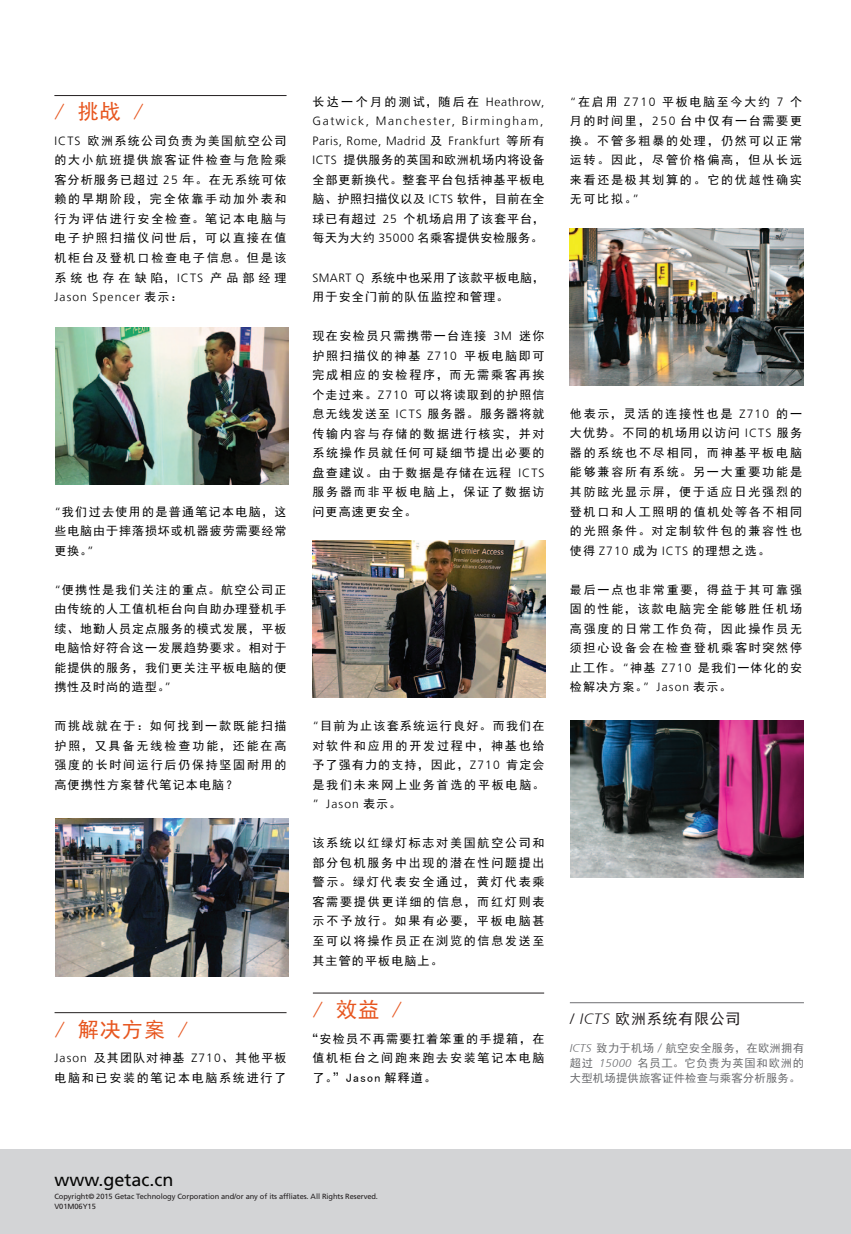
<style>
.page{position:relative;width:851px;height:1234px;background:#fff}
.page>*{position:absolute;margin:0;border:0;box-sizing:border-box;transform-origin:0 0}
.t1{font:21px "Sim Hei";letter-spacing:.05em;color:#e7561f}
.t2{font:18px "Frutiger";color:#050504}
.t3{font:15px "Sim Hei";letter-spacing:.05em;color:#231f20}
.t4{font:12px/19.5px "Sim Hei";letter-spacing:.145em;color:#030303;text-align:justify}
.t5{font:300 12px/19.5px "Frutiger";letter-spacing:.135em;color:#030303}
.t6{font:12px/19.5px "Sim Hei";letter-spacing:.095em;color:#030303}
.t7{font:300 12px "Frutiger";letter-spacing:.095em;color:#030303}
.t8{font:12px "Sim Hei";letter-spacing:.2em;color:#030303}
.t9{font:11.25px/15px "Sim Hei";letter-spacing:.025em;color:#6c6d70;text-align:justify}
.t10{font:7.5px/10.5px "Frutiger";letter-spacing:-.01em;color:#231f20}
.s1{font-family:"Frutiger";font-weight:300}
.s2{font-family:"Sim Hei";font-weight:400}
.s3{font-family:"Frutiger 46";font-weight:300;font-style:italic}
</style>
<div class="page">
<hr style="left:569px;top:1002px;width:234px;height:1px;background:#6d6e71">
<img style="left:55px;top:327px;width:233px;height:157px">
<img style="left:55px;top:818px;width:234px;height:158px">
<img style="left:312px;top:540px;width:233px;height:157px">
<img style="left:570px;top:720px;width:233px;height:157px">
<hr style="left:54px;top:95px;width:232px;height:1px;background:#231f20">
<hr style="left:55px;top:1012px;width:231px;height:1px;background:#231f20">
<hr style="left:313px;top:992px;width:231px;height:1px;background:#231f20">
<div style="left:0;top:1148px;width:850px;height:85px;background:#d3d4d6"></div>
<img style="left:569px;top:228px;width:234px;height:157px">
<h1 class="t1" style="left:55px;top:101px;width:91px">/ 挑战 /</h1>
<p class="t4" style="left:54px;top:131px;width:234px"><span class="s1">ICTS</span> 欧洲系统公司负责为美国航空公司的大小航班提供旅客证件检查与危险乘客分析服务已超过 <span class="s1">25</span> 年。在无系统可依赖的早期阶段，完全依靠手动加外表和行为评估进行安全检查。笔记本电脑与电子护照扫描仪问世后，可以直接在值机柜台及登机口检查电子信息。但是该系统也存在缺陷，<span class="s1">ICTS</span> 产品部经理</p>
<p class="t7" style="left:54px;top:290px;width:130px">Jason Spencer <span class="s2">表示：</span></p>
<p class="t4" style="left:54px;top:501px;width:234px"><span class="s1">“</span>我们过去使用的是普通笔记本电脑，这些电脑由于摔落损坏或机器疲劳需要经常更换。<span class="s1">”</span></p>
<p class="t4" style="left:54px;top:579px;width:234px"><span class="s1">“</span>便携性是我们关注的重点。航空公司正由传统的人工值机柜台向自助办理登机手续、地勤人员定点服务的模式发展，平板电脑恰好符合这一发展趋势要求。相对于能提供的服务，我们更关注平板电脑的便携性及时尚的造型。<span class="s1">”</span></p>
<p class="t4" style="left:54px;top:716px;width:234px">而挑战就在于：如何找到一款既能扫描护照，又具备无线检查功能，还能在高强度的长时间运行后仍保持坚固耐用的高便携性方案替代笔记本电脑？</p>
<h1 class="t1" style="left:55px;top:1018px;width:135px">/ 解决方案 /</h1>
<p class="t4" style="left:54px;top:1047px;width:233px"><span class="s1">Jason</span> 及其团队对神基 <span class="s1">Z710</span>、其他平板电脑和已安装的笔记本电脑系统进行了</p>
<p class="t8" style="left:312px;top:95px;width:233px">长达一个月的测试，随后在 <span class="s1">Heathrow,</span></p>
<p class="t5" style="left:312px;top:112px;width:233px">Gatwick, Manchester, Birmingham,<br>Paris, Rome, Madrid <span class="s2">及</span> Frankfurt <span class="s2">等所有</span></p>
<p class="t4" style="left:312px;top:150px;width:233px"><span class="s1">ICTS</span> 提供服务的英国和欧洲机场内将设备全部更新换代。整套平台包括神基平板电脑、护照扫描仪以及 <span class="s1">ICTS</span> 软件，目前在全球已有超过 <span class="s1">25</span> 个机场启用了该套平台，每天为大约 <span class="s1">35000</span> 名乘客提供安检服务。</p>
<p class="t6" style="left:312px;top:267px;width:234px"><span class="s1">SMART Q</span> 系统中也采用了该款平板电脑，用于安全门前的队伍监控和管理。</p>
<p class="t4" style="left:312px;top:326px;width:234px">现在安检员只需携带一台连接 <span class="s1">3M</span> 迷你护照扫描仪的神基 <span class="s1">Z710</span> 平板电脑即可完成相应的安检程序，而无需乘客再挨个走过来。<span class="s1">Z710</span> 可以将读取到的护照信息无线发送至 <span class="s1">ICTS</span> 服务器。服务器将就传输内容与存储的数据进行核实，并对系统操作员就任何可疑细节提出必要的盘查建议。由于数据是存储在远程 <span class="s1">ICTS</span>服务器而非平板电脑上，保证了数据访问更高速更安全。</p>
<p class="t4" style="left:312px;top:716px;width:234px"><span class="s1">“</span>目前为止该套系统运行良好。而我们在对软件和应用的开发过程中，神基也给予了强有力的支持，因此，<span class="s1">Z710</span> 肯定会是我们未来网上业务首选的平板电脑。</p>
<p class="t7" style="left:312px;top:797px;width:90px">” Jason <span class="s2">表示。</span></p>
<p class="t4" style="left:312px;top:833px;width:234px">该系统以红绿灯标志对美国航空公司和部分包机服务中出现的潜在性问题提出警示。绿灯代表安全通过，黄灯代表乘客需要提供更详细的信息，而红灯则表示不予放行。如果有必要，平板电脑甚至可以将操作员正在浏览的信息发送至其主管的平板电脑上。</p>
<h1 class="t1" style="left:313px;top:998px;width:91px">/ 效益 /</h1>
<p class="t4" style="left:312px;top:1028px;width:234px;text-indent:-6px">“安检员不再需要扛着笨重的手提箱，在值机柜台之间跑来跑去安装笔记本电脑了。”Jason 解释道。</p>
<p class="t4" style="left:569px;top:92px;width:234px"><span class="s1">“</span>在启用 <span class="s1">Z710</span> 平板电脑至今大约 <span class="s1">7</span> 个月的时间里，<span class="s1">250</span> 台中仅有一台需要更换。不管多粗暴的处理，仍然可以正常运转。因此，尽管价格偏高，但从长远来看还是极其划算的。它的优越性确实无可比拟。<span class="s1">”</span></p>
<p class="t4" style="left:569px;top:404px;width:234px">他表示，灵活的连接性也是 <span class="s1">Z710</span> 的一大优势。不同的机场用以访问 <span class="s1">ICTS</span> 服务器的系统也不尽相同，而神基平板电脑能够兼容所有系统。另一大重要功能是其防眩光显示屏，便于适应日光强烈的登机口和人工照明的值机处等各不相同的光照条件。对定制软件包的兼容性也使得 <span class="s1">Z710</span> 成为 <span class="s1">ICTS</span> 的理想之选。</p>
<p class="t4" style="left:569px;top:579px;width:234px">最后一点也非常重要，得益于其可靠强固的性能，该款电脑完全能够胜任机场高强度的日常工作负荷，因此操作员无须担心设备会在检查登机乘客时突然停止工作。<span class="s1">“</span>神基 <span class="s1">Z710</span> 是我们一体化的安检解决方案。<span class="s1">” Jason</span> 表示。</p>
<p class="t3" style="left:570px;top:1010px;width:172px"><span class="s3">/ ICTS</span> 欧洲系统有限公司</p>
<p class="t9" style="left:569px;top:1040px;width:235px"><span class="s3">ICTS</span> 致力于机场／航空安全服务，在欧洲拥有超过 <span class="s3">15000</span> 名员工。它负责为英国和欧洲的大型机场提供旅客证件检查与乘客分析服务。</p>
<h2 class="t2" style="left:54px;top:1168px;width:120px">www.getac.cn</h2>
<p class="t10" style="left:54px;top:1190px;width:325px">Copyright© 2015 Getac Technology Corporation and/or any of its affliates. All Rights Reserved.<br>V01M06Y15</p>
</div>
